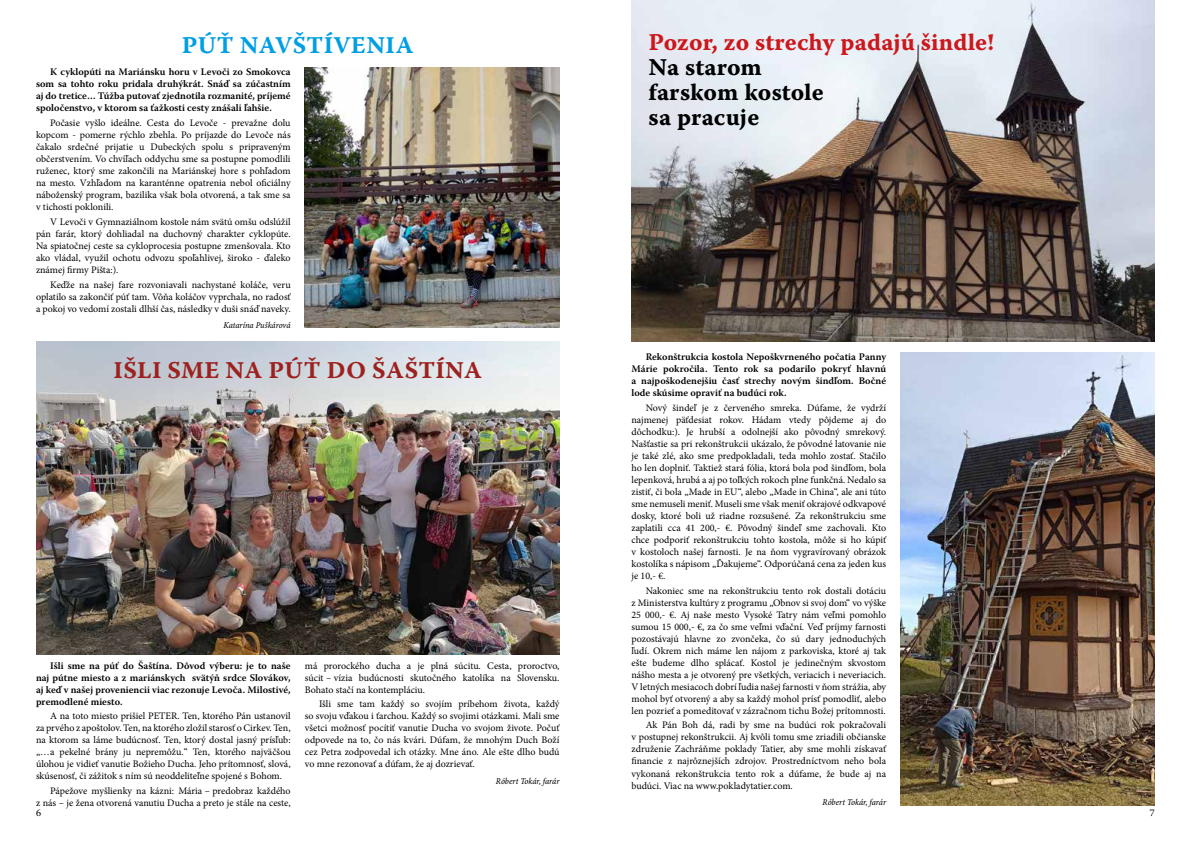
<style>
.page{position:relative;width:1191px;height:842px;background:#fff}
.page>*{position:absolute;margin:0;border:0;box-sizing:border-box;transform-origin:0 0}
.t1{font:24px/25px "Warnock Pro Bold Capt";color:#000}
.t2{font:24px "Warnock Pro Bold Capt";color:#cd171a}
.t3{font:24px "Warnock Pro Bold Capt";letter-spacing:.01em;color:#9d211f}
.t4{font:24px "Warnock Pro Bold Capt";letter-spacing:.015em;color:#009fe3}
.t5{font:10px/12px "Minion Pro";color:#000;text-align:justify}
.t6{font:600 10px/12px "Warnock Pro";color:#000;text-align:justify}
.t7{font:10px "Warnock Pro";color:#000}
.t8{font:9px "Minion Pro Cn It Capt";letter-spacing:-.01em;color:#000}
</style>
<div class="page">
<img style="left:305px;top:68px;width:254px;height:259px">
<img style="left:36px;top:342px;width:523px;height:312px">
<img style="left:631px;top:0;width:524px;height:342px">
<img style="left:900px;top:353px;width:255px;height:453px">
<h1 class="t4" style="left:182px;top:30px;width:234px">PÚŤ NAVŠTÍVENIA</h1>
<p class="t6" style="left:36px;top:66px;width:256px;text-indent:14px">K cyklopúti na Mariánsku horu v Levoči zo Smokovca som sa tohto roku pridala druhýkrát. Snáď sa zúčastním aj do tretice… Túžba putovať zjednotila rozmanité, príjemé spoločenstvo, v ktorom sa ťažkosti cesty znášali ľahšie.</p>
<p class="t5" style="left:36px;top:117px;width:256px;text-indent:14px">Počasie vyšlo ideálne. Cesta do Levoče - prevažne dolu kopcom - pomerne rýchlo zbehla. Po príjazde do Levoče nás čakalo srdečné prijatie u Dubeckých spolu s pripraveným občerstvením. Vo chvíľach oddychu sme sa postupne pomodlili ruženec, ktorý sme zakončili na Mariánskej hore s pohľadom na mesto. Vzhľadom na karanténne opatrenia nebol oficiálny náboženský program, bazilika však bola otvorená, a tak sme sa v tichosti poklonili.</p>
<p class="t5" style="left:36px;top:216px;width:256px;text-indent:14px">V Levoči v Gymnaziálnom kostole nám svätú omšu odslúžil pán farár, ktorý dohliadal na duchovný charakter cyklopúte.<br>Na spiatočnej ceste sa cykloprocesia postupne zmenšovala. Kto ako vládal, využil ochotu odvozu spoľahlivej, široko - ďaleko známej firmy Pišta:).</p>
<p class="t5" style="left:36px;top:278px;width:256px;text-indent:14px">Keďže na našej fare rozvoniavali nachystané koláče, veru oplatilo sa zakončiť púť tam. Vôňa koláčov vyprchala, no radosť a pokoj vo vedomí zostali dlhší čas, následky v duši snáď naveky.</p>
<p class="t8" style="left:224px;top:320px;width:68px">Katarína Puškárová</p>
<h1 class="t2" style="left:648px;top:27px;width:347px">Pozor, zo strechy padajú šindle!</h1>
<h1 class="t1" style="left:648px;top:54px;width:177px">Na starom farskom kostole sa pracuje</h1>
<p class="t6" style="left:631px;top:350px;width:256px;text-indent:14px">Rekonštrukcia kostola Nepoškvrneného počatia Panny Márie pokročila. Tento rok sa podarilo pokryť hlavnú a najpoškodenejšiu časť strechy novým šindľom. Bočné lode skúsime opraviť na budúci rok.</p>
<p class="t5" style="left:631px;top:402px;width:256px;text-indent:14px">Nový šindeľ je z červeného smreka. Dúfame, že vydrží najmenej päťdesiat rokov. Hádam vtedy pôjdeme aj do dôchodku:). Je hrubší a odolnejší ako pôvodný smrekový.<br>Našťastie sa pri rekonštrukcii ukázalo, že pôvodné latovanie nie je také zlé, ako sme predpokladali, teda mohlo zostať. Stačilo ho len doplniť. Taktiež stará fólia, ktorá bola pod šindľom, bola lepenková, hrubá a aj po toľkých rokoch plne funkčná. Nedalo sa zistiť, či bola „Made in EU“, alebo „Made in China“, ale ani túto sme nemuseli meniť. Museli sme však meniť okrajové odkvapové dosky, ktoré boli už riadne rozsušené. Za rekonštrukciu sme zaplatili cca 41 200,- €. Pôvodný šindeľ sme zachovali. Kto chce podporiť rekonštrukciu tohto kostola, môže si ho kúpiť v kostoloch našej farnosti. Je na ňom vygravírovaný obrázok kostolíka s nápisom „Ďakujeme“. Odporúčaná cena za jeden kus je 10,- €.</p>
<p class="t5" style="left:631px;top:584px;width:256px;text-indent:14px">Nakoniec sme na rekonštrukciu tento rok dostali dotáciu z Ministerstva kultúry z programu „Obnov si svoj dom“ vo výške 25 000,- €. Aj naše mesto Vysoké Tatry nám veľmi pomohlo sumou 15 000,- €, za čo sme veľmi vďační. Veď príjmy farnosti pozostávajú hlavne zo zvončeka, čo sú dary jednoduchých ľudí. Okrem nich máme len nájom z parkoviska, ktoré aj tak ešte budeme dlho splácať. Kostol je jedinečným skvostom nášho mesta a je otvorený pre všetkých, veriacich i neveriacich.<br>V letných mesiacoch dobrí ľudia našej farnosti v ňom strážia, aby mohol byť otvorený a aby sa každý mohol prísť pomodliť, alebo len pozrieť a pomeditovať v zázračnom tichu Božej prítomnosti.</p>
<p class="t5" style="left:631px;top:719px;width:256px;text-indent:14px">Ak Pán Boh dá, radi by sme na budúci rok pokračovali v postupnej rekonštrukcii. Aj kvôli tomu sme zriadili občianske združenie Zachráňme poklady Tatier, aby sme mohli získavať financie z najrôznejších zdrojov. Prostredníctvom neho bola vykonaná rekonštrukcia tento rok a dúfame, že bude aj na budúci. Viac na www.pokladytatier.com.</p>
<p class="t8" style="left:822px;top:797px;width:65px">Róbert Tokár, farár</p>
<h1 class="t3" style="left:113px;top:356px;width:370px">IŠLI SME NA PÚŤ DO ŠAŠTÍNA</h1>
<p class="t6" style="left:36px;top:659px;width:256px;text-indent:14px">Išli sme na púť do Šaštína. Dôvod výberu: je to naše naj pútne miesto a z mariánskych svätýň srdce Slovákov, aj keď v našej proveniencii viac rezonuje Levoča. Milostivé, premodlené miesto.</p>
<p class="t5" style="left:36px;top:710px;width:256px;text-indent:14px">A na toto miesto prišiel PETER. Ten, ktorého Pán ustanovil za prvého z apoštolov. Ten, na ktorého zložil starosť o Cirkev. Ten, na ktorom sa láme budúcnosť. Ten, ktorý dostal jasný prísľub: „…a pekelné brány ju nepremôžu.“ Ten, ktorého najväčšou úlohou je vidieť vanutie Božieho Ducha. Jeho prítomnosť, slová, skúsenosť, či zážitok s ním sú neoddeliteľne spojené s Bohom.</p>
<p class="t5" style="left:36px;top:785px;width:256px;text-align:right">Pápežove myšlienky na kázni: Mária – predobraz každého<br>z nás – je žena otvorená vanutiu Ducha a preto je stále na ceste,</p>
<p class="t5" style="left:305px;top:659px;width:256px">má prorockého ducha a je plná súcitu. Cesta, proroctvo, súcit – vízia budúcnosti skutočného katolíka na Slovensku.<br>Bohato stačí na kontempláciu.</p>
<p class="t5" style="left:305px;top:698px;width:256px;text-indent:14px">Išli sme tam každý so svojím príbehom života, každý so svoju vďakou i ťarchou. Každý so svojimi otázkami. Mali sme všetci možnosť pocítiť vanutie Ducha vo svojom živote. Počuť odpovede na to, čo nás kvári. Dúfam, že mnohým Duch Boží cez Petra zodpovedal ich otázky. Mne áno. Ale ešte dlho budú vo mne rezonovať a dúfam, že aj dozrievať.</p>
<p class="t8" style="left:496px;top:775px;width:65px">Róbert Tokár, farár</p>
<p class="t7" style="left:36px;top:807px;width:7px">6</p>
<p class="t7" style="left:1150px;top:807px;width:7px">7</p>
</div>
